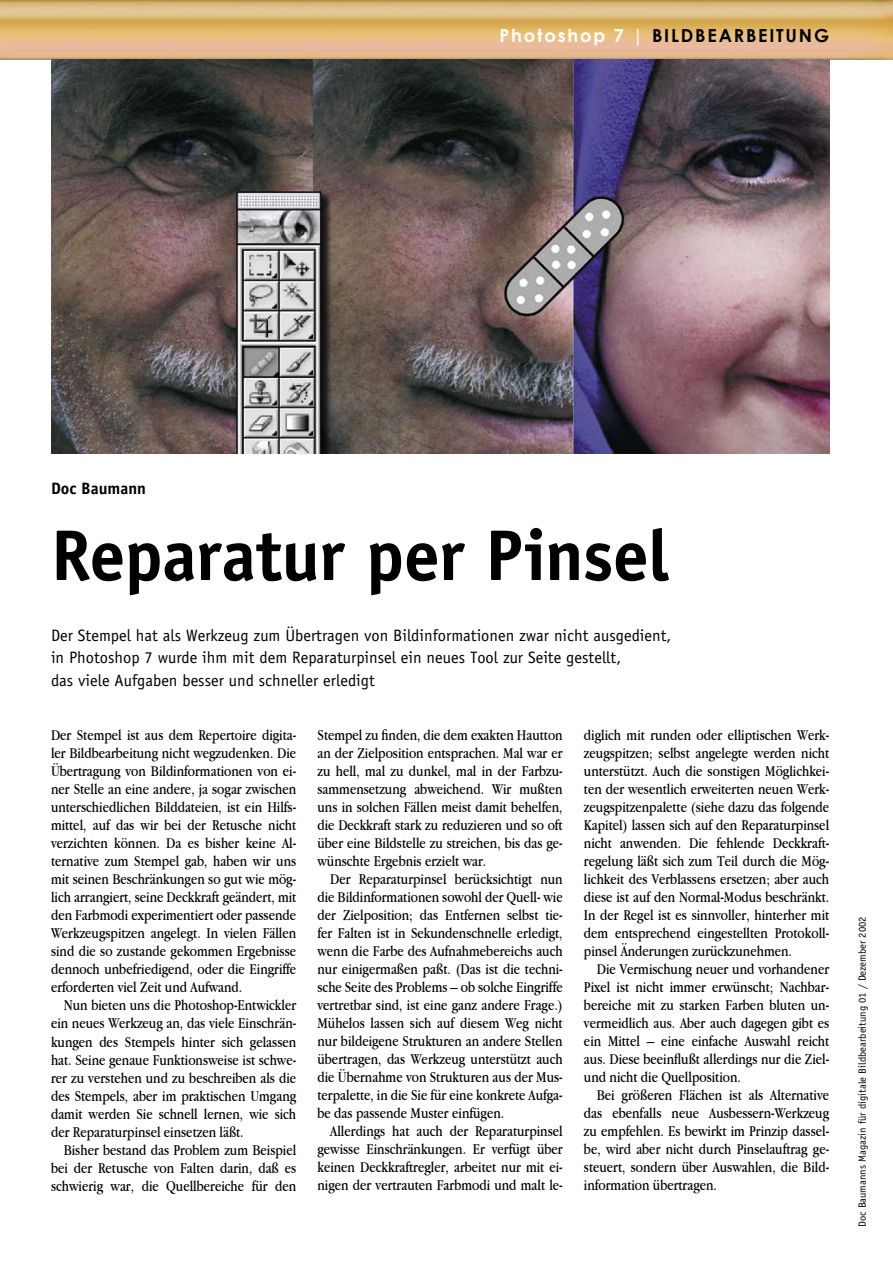
<style>
.page{position:relative;width:893px;height:1263px;background:#fff}
.page>*{position:absolute;margin:0;border:0;box-sizing:border-box;transform-origin:0 0}
.Headline1{font:700 72px "Officina Sans";letter-spacing:-.01em;color:#000}
.t1{font:700 18px "Century Gothic";letter-spacing:.1em;color:#000}
.Vorspann{font:16.5px "Officina Sans";color:#000}
.Autor{font:700 16.5px "Officina Sans";color:#000}
.Fließtext_-_Einzug{font:15.6px/18px "Apple Garamond";color:#000;text-align:justify}
.Flie_text{font:15.6px/18px "Apple Garamond";color:#000;text-align:justify}
.Bildlegende_Überschrift{font:10.5px "Officina Sans";color:#000}
.s1{color:#fff}
</style>
<div class="page">
<img style="left:0;top:0;width:893px;height:60px">
<img style="left:51px;top:60px;width:778px;height:393px">
<p class="t1" style="left:499px;top:24px;width:331px"><span class="s1">Photoshop 7 |</span> BILDBEARBEITUNG</p>
<p class="Autor" style="left:51px;top:478px;width:97px">Doc Baumann</p>
<p class="Headline1" style="left:51px;top:511px;width:620px">Reparatur per Pinsel</p>
<p class="Vorspann" style="left:51px;top:625px;width:622px">Der Stempel hat als Werkzeug zum Übertragen von Bildinformationen zwar nicht ausgedient,</p>
<p class="Vorspann" style="left:51px;top:648px;width:572px">in Photoshop 7 wurde ihm mit dem Reparaturpinsel ein neues Tool zur Seite gestellt,</p>
<p class="Vorspann" style="left:51px;top:670px;width:325px">das viele Aufgaben besser und schneller erledigt</p>
<p class="Flie_text" style="left:51px;top:726px;width:247px">Der Stempel ist aus dem Repertoire digita&shy;ler Bildbearbeitung nicht wegzudenken. Die Übertragung von Bildinformationen von ei&shy;ner Stelle an eine andere, ja sogar zwischen unterschiedlichen Bilddateien, ist ein Hilfs&shy;mittel, auf das wir bei der Retusche nicht verzichten können. Da es bisher keine Al&shy;ternative zum Stempel gab, haben wir uns mit seinen Beschränkungen so gut wie mög&shy;lich arrangiert, seine Deckkraft geändert, mit den Farbmodi experimentiert oder passende Werkzeugspitzen angelegt. In vielen Fällen sind die so zustande gekommen Ergebnisse dennoch unbefriedigend, oder die Eingriffe erforderten viel Zeit und Aufwand.</p>
<p class="Fließtext_-_Einzug" style="left:51px;top:996px;width:247px;text-indent:13px">Nun bieten uns die Photoshop-Entwickler ein neues Werkzeug an, das viele Einschrän&shy;kungen des Stempels hinter sich gelassen hat. Seine genaue Funktionsweise ist schwe&shy;rer zu verstehen und zu beschreiben als die des Stempels, aber im praktischen Umgang damit werden Sie schnell lernen, wie sich der Reparaturpinsel einsetzen läßt.</p>
<p class="Fließtext_-_Einzug" style="left:51px;top:1140px;width:247px;text-indent:13px">Bisher bestand das Problem zum Beispiel bei der Retusche von Falten darin, daß es schwierig war, die Quellbereiche für den</p>
<p class="Fließtext_-_Einzug" style="left:317px;top:726px;width:247px">Stempel zu finden, die dem exakten Hautton an der Zielposition entsprachen. Mal war er zu hell, mal zu dunkel, mal in der Farbzu&shy;sammensetzung abweichend. Wir mußten uns in solchen Fällen meist damit behelfen, die Deckkraft stark zu reduzieren und so oft über eine Bildstelle zu streichen, bis das ge&shy;wünschte Ergebnis erzielt war.</p>
<p class="Fließtext_-_Einzug" style="left:317px;top:870px;width:247px;text-indent:13px">Der Reparaturpinsel berücksichtigt nun die Bildinformationen sowohl der Quell- wie der Zielposition; das Entfernen selbst tie&shy;fer Falten ist in Sekundenschnelle erledigt, wenn die Farbe des Aufnahmebereichs auch nur einigermaßen paßt. (Das ist die techni&shy;sche Seite des Problems – ob solche Eingriffe vertretbar sind, ist eine ganz andere Frage.)<br>Mühelos lassen sich auf diesem Weg nicht nur bildeigene Strukturen an andere Stellen übertragen, das Werkzeug unterstützt auch die Übernahme von Strukturen aus der Mus&shy;terpalette, in die Sie für eine konkrete Aufga&shy;be das passende Muster einfügen.</p>
<p class="Fließtext_-_Einzug" style="left:317px;top:1122px;width:247px;text-indent:13px">Allerdings hat auch der Reparaturpinsel gewisse Einschränkungen. Er verfügt über keinen Deckkraftregler, arbeitet nur mit ei&shy;nigen der vertrauten Farbmodi und malt le-</p>
<p class="Fließtext_-_Einzug" style="left:584px;top:726px;width:247px">diglich mit runden oder elliptischen Werk&shy;zeugspitzen; selbst angelegte werden nicht unterstützt. Auch die sonstigen Möglichkei&shy;ten der wesentlich erweiterten neuen Werk&shy;zeugspitzenpalette (siehe dazu das folgende Kapitel) lassen sich auf den Reparaturpinsel nicht anwenden. Die fehlende Deckkraft&shy;regelung läßt sich zum Teil durch die Mög&shy;lichkeit des Verblassens ersetzen; aber auch diese ist auf den Normal-Modus beschränkt.<br>In der Regel ist es sinnvoller, hinterher mit dem entsprechend eingestellten Protokoll&shy;pinsel Änderungen zurückzunehmen.</p>
<p class="Fließtext_-_Einzug" style="left:584px;top:960px;width:247px;text-indent:13px">Die Vermischung neuer und vorhandener Pixel ist nicht immer erwünscht; Nachbar&shy;bereiche mit zu starken Farben bluten un&shy;vermeidlich aus. Aber auch dagegen gibt es ein Mittel – eine einfache Auswahl reicht aus. Diese beeinflußt allerdings nur die Ziel&shy;und nicht die Quellposition.</p>
<p class="Fließtext_-_Einzug" style="left:584px;top:1086px;width:247px;text-indent:13px">Bei größeren Flächen ist als Alternative das ebenfalls neue Ausbessern-Werkzeug zu empfehlen. Es bewirkt im Prinzip dassel&shy;be, wird aber nicht durch Pinselauftrag ge&shy;steuert, sondern über Auswahlen, die Bild&shy;information übertragen.</p>
<p class="Bildlegende_Überschrift" style="left:856px;top:1227px;width:312px;rotate:-90deg">Doc Baumanns Magazin für digitale Bildbearbeitung 01 / Dezember 2002</p>
</div>
